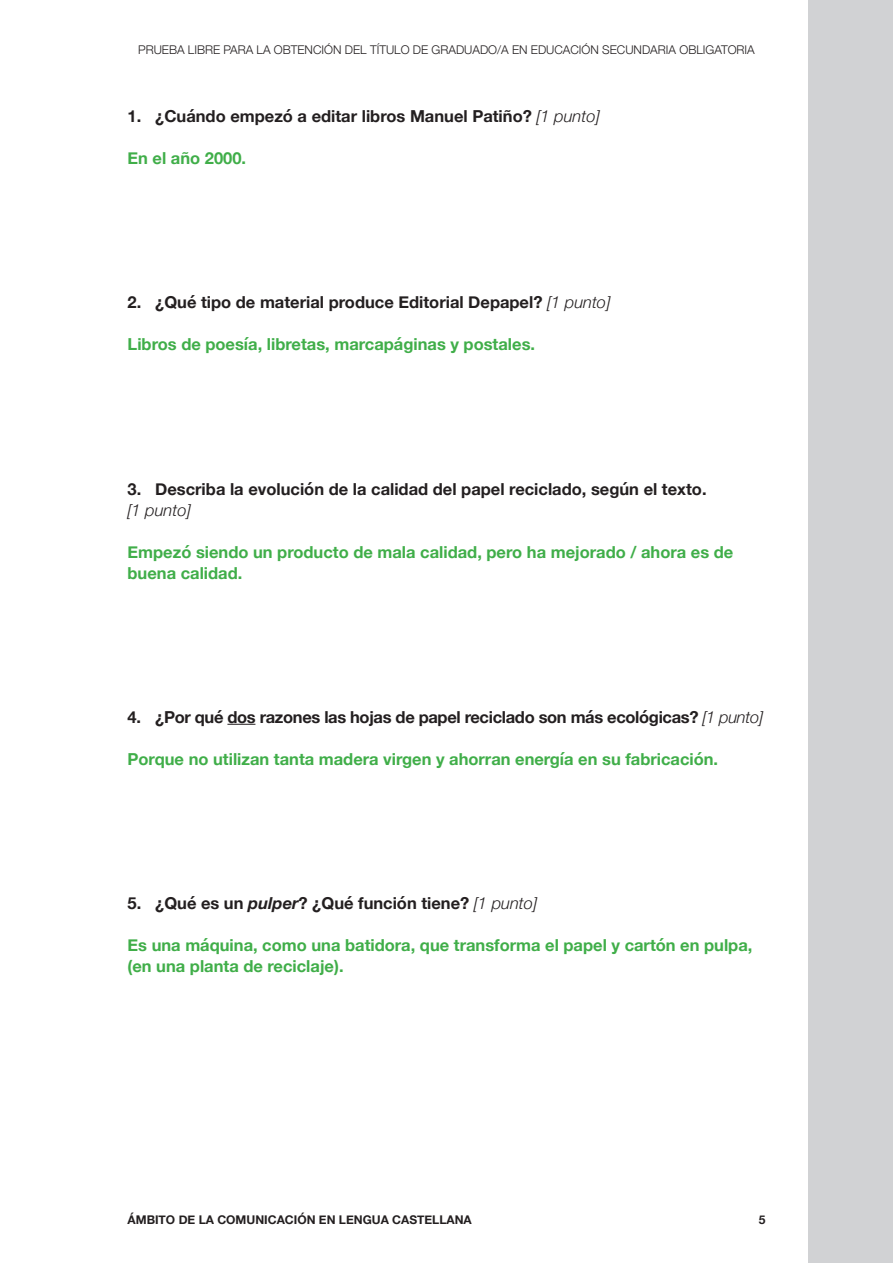
<style>
.page{position:relative;width:893px;height:1263px;background:#fff}
.page>*{position:absolute;margin:0;border:0;box-sizing:border-box;transform-origin:0 0}
.Pregunta{font:700 16.5px/21px "Helvetica Neue";color:#40ae49}
.Pregunta-2{font:700 16.5px/21px "Helvetica Neue";color:#231f20}
.Pregunta-3{font:700 16.5px "Helvetica Neue";letter-spacing:-.02em;color:#231f20}
.t1{font:300 12px "Helvetica Neue";color:#231f20}
.t2{font:700 12px "Helvetica Neue";color:#231f20}
.s1{font-weight:300;font-style:italic}
.s2{font-style:italic}
</style>
<div class="page">
<div style="left:808px;top:0;width:85px;height:1263px;background:#d1d2d4"></div>
<svg style="left:227px;top:724px;width:28px;height:1px"></svg>
<p class="t1" style="left:138px;top:40px;width:618px">PRUEBA LIBRE PARA LA OBTENCIÓN DEL TÍTULO DE GRADUADO/A EN EDUCACIÓN SECUNDARIA OBLIGATORIA</p>
<p class="Pregunta-2" style="left:128px;top:106px;width:473px">1. ¿Cuándo empezó a editar libros Manuel Patiño? <span class="s1">[1 punto]</span></p>
<p class="Pregunta" style="left:128px;top:148px;width:120px">En el año 2000.</p>
<p class="Pregunta-2" style="left:128px;top:292px;width:484px">2. ¿Qué tipo de material produce Editorial Depapel? <span class="s1">[1 punto]</span></p>
<p class="Pregunta" style="left:128px;top:334px;width:409px">Libros de poesía, libretas, marcapáginas y postales.</p>
<p class="Pregunta-2" style="left:128px;top:479px;width:580px">3. Describa la evolución de la calidad del papel reciclado, según el texto. <span class="s1">[1 punto]</span></p>
<p class="Pregunta" style="left:128px;top:542px;width:607px">Empezó siendo un producto de mala calidad, pero ha mejorado / ahora es de buena calidad.</p>
<p class="Pregunta-3" style="left:128px;top:704px;width:637px">4. ¿Por qué dos razones las hojas de papel reciclado son más ecológicas? <span class="s1">[1 punto]</span></p>
<p class="Pregunta" style="left:128px;top:749px;width:592px">Porque no utilizan tanta madera virgen y ahorran energía en su fabricación.</p>
<p class="Pregunta-2" style="left:128px;top:893px;width:411px">5. ¿Qué es un <span class="s2">pulper</span>? ¿Qué función tiene? <span class="s1">[1 punto]</span></p>
<p class="Pregunta" style="left:128px;top:935px;width:626px">Es una máquina, como una batidora, que transforma el papel y cartón en pulpa, (en una planta de reciclaje).</p>
<p class="t2" style="left:128px;top:1210px;width:346px">ÁMBITO DE LA COMUNICACIÓN EN LENGUA CASTELLANA</p>
<p class="t2" style="left:759px;top:1210px;width:8px">5</p>
</div>
